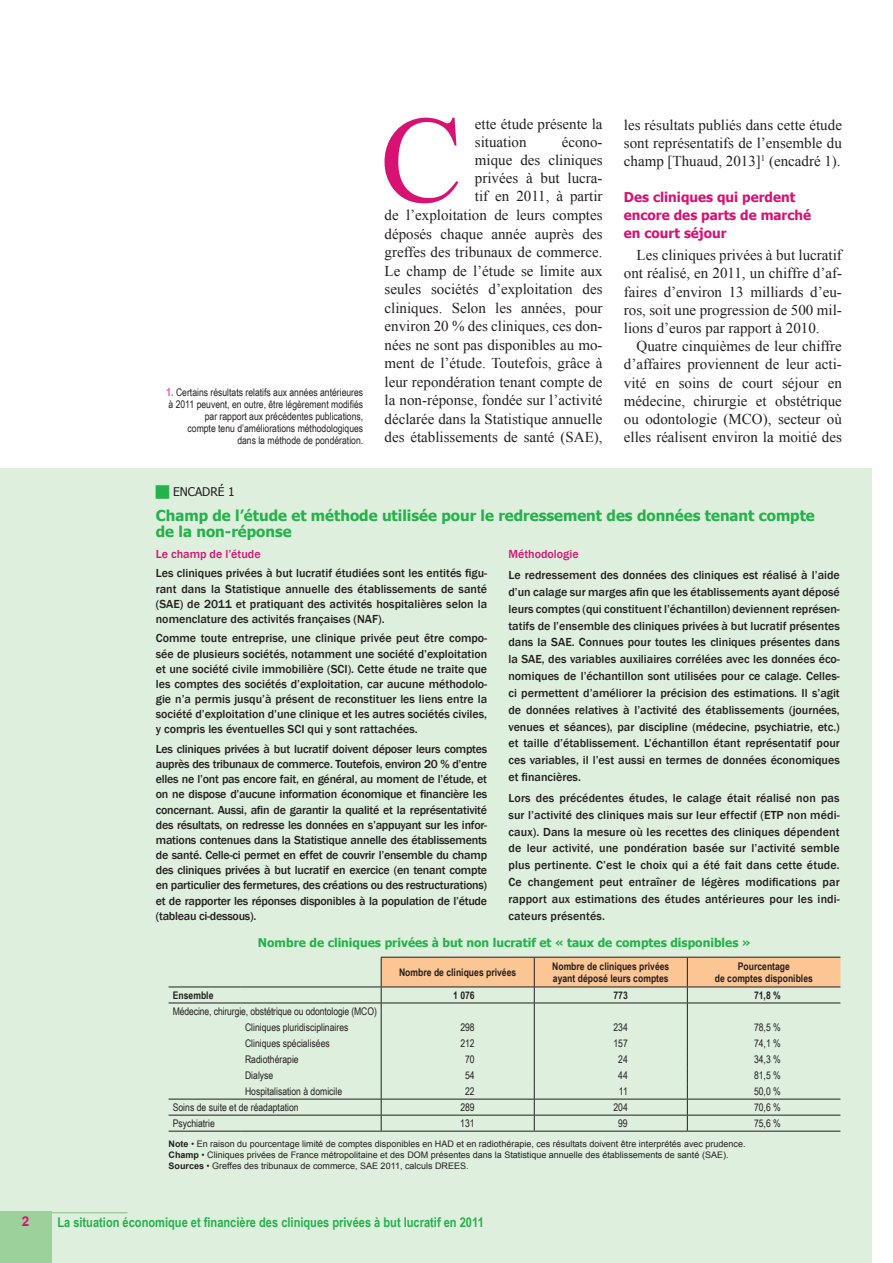
<style>
.page{position:relative;width:893px;height:1263px;background:#fff}
.page>*{position:absolute;margin:0;border:0;box-sizing:border-box;transform-origin:0 0}
.t1{font:123.75px "Times New Roman";color:#d81273}
.t2{font:15px/18.5px "Times New Roman";color:#231f20;text-align:justify}
.t3{font:700 15px/16.5px "Tahoma";color:#23b24b}
.t4{font:700 13.5px "Arial Narrow";color:#23b24b}
.t5{font:700 13.5px/17.9px "Tahoma";color:#d81273}
.t6{font:700 13.5px "Arial";color:#d81273}
.t7{font:500 12px/15.1px "Franklin Gothic";color:#231f20;text-align:justify}
.t8{font:700 12px "Tahoma";color:#23b24b}
.t9{font:500 12px "Franklin Gothic";color:#d81273}
.t10{font:12px "Tahoma";color:#231f20}
.t11{font:10.5px/12px "Arial Narrow";color:#231f20}
.t12{font:700 10.5px/12.6px "Arial Narrow";color:#231f20}
.t13{font:9px/10.8px "Arial";color:#231f20}
.s1{font-weight:700;font-size:11.25px;color:#ef59a1}
.s2{font-weight:700}
</style>
<div class="page">
<div style="left:0;top:468px;width:872px;height:795px;background:#dfefdd"></div>
<hr style="left:381px;top:1131px;width:153px;height:1px;background:#231f20">
<hr style="left:534px;top:1131px;width:153px;height:1px;background:#231f20">
<hr style="left:687px;top:1131px;width:153px;height:1px;background:#231f20">
<hr style="left:169px;top:1099px;width:72px;height:1px;background:#231f20">
<hr style="left:241px;top:1099px;width:140px;height:1px;background:#231f20">
<hr style="left:169px;top:1115px;width:72px;height:1px;background:#231f20">
<hr style="left:241px;top:1115px;width:140px;height:1px;background:#231f20">
<hr style="left:169px;top:1131px;width:72px;height:1px;background:#231f20">
<hr style="left:241px;top:1131px;width:140px;height:1px;background:#231f20">
<hr style="left:169px;top:986px;width:72px;height:1px;background:#231f20">
<hr style="left:241px;top:986px;width:140px;height:1px;background:#231f20">
<hr style="left:169px;top:1002px;width:72px;height:1px;background:#231f20">
<hr style="left:241px;top:1002px;width:140px;height:1px;background:#231f20">
<svg style="left:381px;top:957px;width:459px;height:174px"></svg>
<p class="t11" style="left:166px;top:385px;width:199px;text-align:right"><span class="s1">1.</span> Certains résultats relatifs aux années antérieures à 2011 peuvent, en outre, être légèrement modifiés par rapport aux précédentes publications,<br>compte tenu d’améliorations méthodologiques<br>dans la méthode de pondération.</p>
<h1 class="t1" style="left:380px;top:77px;width:84px">C</h1>
<p class="t2" style="left:475px;top:115px;width:129px;line-height:18px">ette étude présente la situation</p>
<p class="t2" style="left:385px;top:133px;width:220px;text-align:right">écono-<br>mique des cliniques<br>privées à but lucra-<br>tif en 2011, à partir<br>de l’exploitation de leurs comptes déposés chaque année auprès des greffes des tribunaux de commerce.<br>Le champ de l’étude se limite aux seules sociétés d’exploitation des cliniques. Selon les années, pour environ 20 % des cliniques, ces don&shy;nées ne sont pas disponibles au mo&shy;ment de l’étude. Toutefois, grâce à leur repondération tenant compte de la non-réponse, fondée sur l’activité déclarée dans la Statistique annuelle des établissements de santé (SAE),</p>
<p class="t2" style="left:624px;top:115px;width:220px">les résultats publiés dans cette étude sont représentatifs de l’ensemble du champ [Thuaud, 2013]<sup>1</sup> (encadré 1).</p>
<p class="t5" style="left:624px;top:187px;width:189px">Des cliniques qui perdent encore des parts de marché en court séjour</p>
<p class="t2" style="left:624px;top:246px;width:220px;text-indent:13px">Les cliniques privées à but lucratif ont réalisé, en 2011, un chiffre d’af&shy;faires d’environ 13 milliards d’eu&shy;ros, soit une progression de 500 mil&shy;lions d’euros par rapport à 2010.</p>
<p class="t2" style="left:624px;top:337px;width:220px;text-indent:13px">Quatre cinquièmes de leur chiffre d’affaires proviennent de leur acti&shy;vité en soins de court séjour en médecine, chirurgie et obstétrique ou odontologie (MCO), secteur où elles réalisent environ la moitié des</p>
<p class="t10" style="left:173px;top:483px;width:63px">ENCADRÉ 1</p>
<p class="t3" style="left:156px;top:506px;width:661px">Champ de l’étude et méthode utilisée pour le redressement des données tenant compte de la non-réponse</p>
<p class="t9" style="left:156px;top:547px;width:106px">Le champ de l’étude</p>
<p class="t7" style="left:156px;top:566px;width:333px">Les cliniques privées à but lucratif étudiées sont les entités figu&shy;rant dans la Statistique annuelle des établissements de santé (SAE) de 2011 et pratiquant des activités hospitalières selon la nomenclature des activités françaises (NAF).</p>
<p class="t7" style="left:156px;top:631px;width:333px">Comme toute entreprise, une clinique privée peut être compo&shy;sée de plusieurs sociétés, notamment une société d’exploitation et une société civile immobilière (SCI). Cette étude ne traite que les comptes des sociétés d’exploitation, car aucune méthodolo&shy;gie n’a permis jusqu’à présent de reconstituer les liens entre la société d’exploitation d’une clinique et les autres sociétés civiles, y compris les éventuelles SCI qui y sont rattachées.</p>
<p class="t7" style="left:156px;top:741px;width:333px">Les cliniques privées à but lucratif doivent déposer leurs comptes auprès des tribunaux de commerce. Toutefois, environ 20 % d’entre elles ne l’ont pas encore fait, en général, au moment de l’étude, et on ne dispose d’aucune information économique et financière les concernant. Aussi, afin de garantir la qualité et la représentativité des résultats, on redresse les données en s’appuyant sur les infor&shy;mations contenues dans la Statistique annelle des établissements de santé. Celle-ci permet en effet de couvrir l’ensemble du champ des cliniques privées à but lucratif en exercice (en tenant compte en particulier des fermetures, des créations ou des restructurations) et de rapporter les réponses disponibles à la population de l’étude (tableau ci-dessous).</p>
<p class="t9" style="left:508px;top:547px;width:72px">Méthodologie</p>
<p class="t7" style="left:508px;top:567px;width:333px;line-height:16.8px">Le redressement des données des cliniques est réalisé à l’aide d’un calage sur marges afin que les établissements ayant déposé leurs comptes (qui constituent l’échantillon) deviennent représen&shy;tatifs de l’ensemble des cliniques privées à but lucratif présentes dans la SAE. Connues pour toutes les cliniques présentes dans la SAE, des variables auxiliaires corrélées avec les données éco&shy;nomiques de l’échantillon sont utilisées pour ce calage. Celles&shy;ci permettent d’améliorer la précision des estimations. Il s’agit de données relatives à l’activité des établissements (journées, venues et séances), par discipline (médecine, psychiatrie, etc.) et taille d’établissement. L’échantillon étant représentatif pour ces variables, il l’est aussi en termes de données économiques et financières.</p>
<p class="t7" style="left:508px;top:790px;width:333px;line-height:16.8px">Lors des précédentes études, le calage était réalisé non pas sur l’activité des cliniques mais sur leur effectif (ETP non médi&shy;caux). Dans la mesure où les recettes des cliniques dépendent de leur activité, une pondération basée sur l’activité semble plus pertinente. C’est le choix qui a été fait dans cette étude.<br>Ce changement peut entraîner de légères modifications par rapport aux estimations des études antérieures pour les indi&shy;cateurs présentés.</p>
<p class="t8" style="left:258px;top:934px;width:494px">Nombre de cliniques privées à but non lucratif et « taux de comptes disponibles »</p>
<p class="t12" style="left:399px;top:965px;width:119px">Nombre de cliniques privées</p>
<p class="t12" style="left:552px;top:959px;width:119px">Nombre de cliniques privées ayant déposé leurs comptes</p>
<p class="t12" style="left:715px;top:959px;width:100px;text-align:center">Pourcentage<br>de comptes disponibles</p>
<p class="t12" style="left:173px;top:988px;width:42px">Ensemble</p>
<p class="t12" style="left:453px;top:988px;width:23px">1 076</p>
<p class="t12" style="left:613px;top:988px;width:16px">773</p>
<p class="t12" style="left:754px;top:988px;width:28px">71,8 %</p>
<p class="t11" style="left:245px;top:1003px;width:133px;line-height:16px;text-indent:-72px">Médecine, chirurgie, obstétrique ou odontologie (MCO)<br>Cliniques pluridisciplinaires</p>
<p class="t11" style="left:460px;top:1021px;width:16px">298</p>
<p class="t11" style="left:613px;top:1021px;width:16px">234</p>
<p class="t11" style="left:754px;top:1021px;width:28px">78,5 %</p>
<p class="t11" style="left:245px;top:1037px;width:86px">Cliniques spécialisées</p>
<p class="t11" style="left:460px;top:1037px;width:16px">212</p>
<p class="t11" style="left:613px;top:1037px;width:16px">157</p>
<p class="t11" style="left:754px;top:1037px;width:28px">74,1 %</p>
<p class="t11" style="left:245px;top:1053px;width:55px">Radiothérapie</p>
<p class="t11" style="left:465px;top:1053px;width:11px">70</p>
<p class="t11" style="left:618px;top:1053px;width:11px">24</p>
<p class="t11" style="left:754px;top:1053px;width:28px">34,3 %</p>
<p class="t11" style="left:245px;top:1069px;width:30px">Dialyse</p>
<p class="t11" style="left:465px;top:1069px;width:11px">54</p>
<p class="t11" style="left:618px;top:1069px;width:11px">44</p>
<p class="t11" style="left:754px;top:1069px;width:28px">81,5 %</p>
<p class="t11" style="left:245px;top:1085px;width:99px">Hospitalisation à domicile</p>
<p class="t11" style="left:465px;top:1085px;width:11px">22</p>
<p class="t11" style="left:619px;top:1085px;width:10px">11</p>
<p class="t11" style="left:754px;top:1085px;width:28px">50,0 %</p>
<p class="t11" style="left:173px;top:1101px;width:127px">Soins de suite et de réadaptation</p>
<p class="t11" style="left:460px;top:1101px;width:16px">289</p>
<p class="t11" style="left:613px;top:1101px;width:16px">204</p>
<p class="t11" style="left:754px;top:1101px;width:28px">70,6 %</p>
<p class="t11" style="left:173px;top:1117px;width:44px">Psychiatrie</p>
<p class="t11" style="left:460px;top:1117px;width:16px">131</p>
<p class="t11" style="left:618px;top:1117px;width:11px">99</p>
<p class="t11" style="left:754px;top:1117px;width:28px">75,6 %</p>
<p class="t13" style="left:169px;top:1138px;width:578px"><span class="s2">Note</span> • En raison du pourcentage limité de comptes disponibles en HAD et en radiothérapie, ces résultats doivent être interprétés avec prudence.<br><span class="s2">Champ</span> • Cliniques privées de France métropolitaine et des DOM présentes dans la Statistique annuelle des établissements de santé (SAE).<br><span class="s2">Sources</span> • Greffes des tribunaux de commerce, SAE 2011, calculs DREES.</p>
<p class="t6" style="left:22px;top:1212px;width:9px">2</p>
<p class="t4" style="left:57px;top:1211px;width:428px">La situation économique et financière des cliniques privées à but lucratif en 2011</p>
</div>
